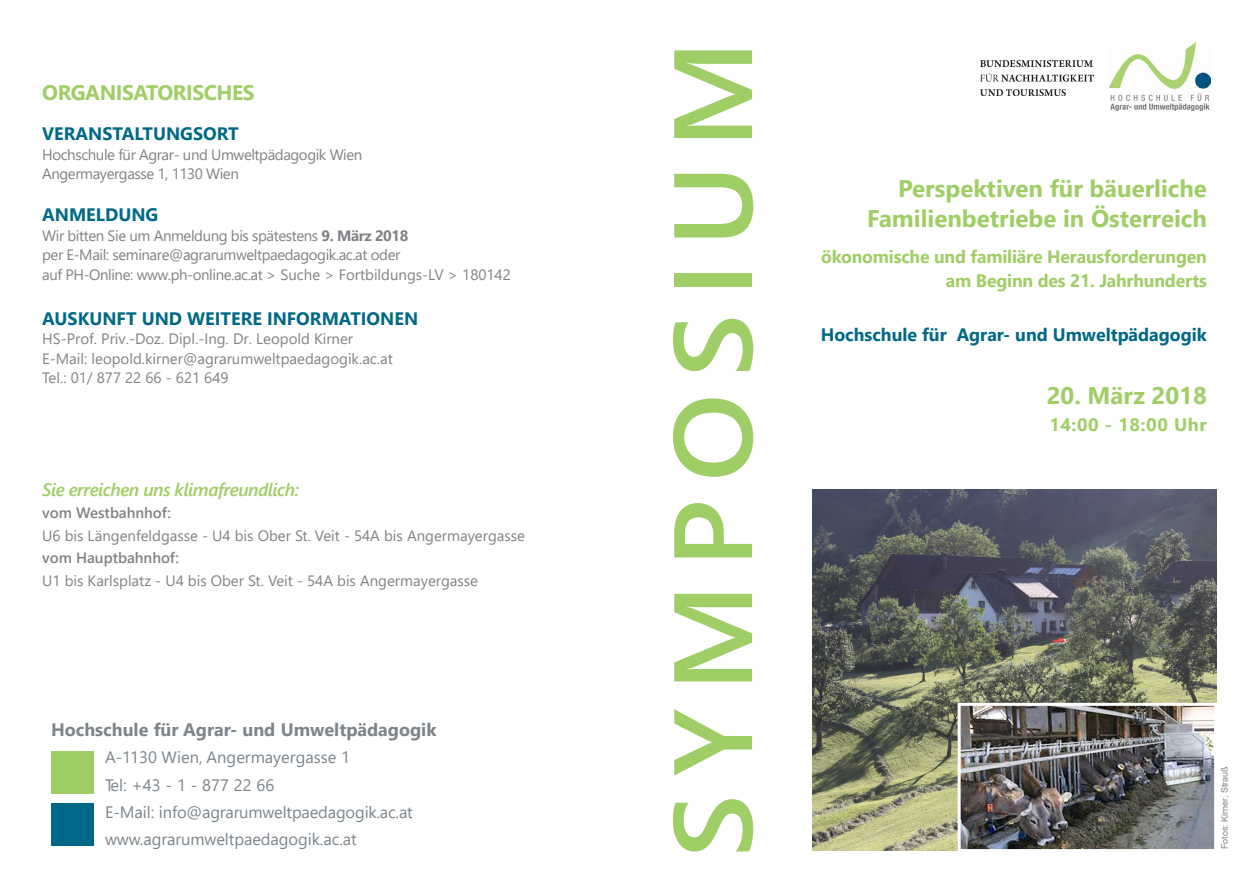
<style>
.page{position:relative;width:1259px;height:893px;background:#fff}
.page>*{position:absolute;margin:0;border:0;box-sizing:border-box;transform-origin:0 0}
.t1{font:600 111px "Segoe UI";letter-spacing:.145em;color:#9fce66;scale:1.05 1}
.t2{font:700 24px/30px "Segoe UI";color:#9fce66;text-align:right}
.t3{font:700 21px "Segoe UI";letter-spacing:-.02em;color:#9fce66}
.t4{font:700 18px "Segoe UI";color:#006887}
.t5{font:700 18px/24px "Segoe UI";letter-spacing:-.01em;color:#9fce66;text-align:right}
.t6{font:700 18px "Segoe UI";color:#7c858c}
.t7{font:italic 600 18px "Segoe UI";letter-spacing:-.03em;color:#9fce66}
.t8{font:700 18px "Segoe UI";letter-spacing:.03em;color:#9fce66}
.t9{font:16.5px/27px "Segoe UI";letter-spacing:-.005em;color:#7c858c}
.t10{font:15px "Segoe UI";color:#808285}
.t11{font:15px "Segoe UI";letter-spacing:-.03em;color:#808285}
.t12{font:600 15px "Segoe UI";color:#808285}
.t13{font:9px "Arial";color:#808285}
.s1{font-weight:700}
</style>
<div class="page">
<div style="left:51px;top:803px;width:43px;height:43px;background:#006887"></div>
<div style="left:51px;top:751px;width:43px;height:42px;background:#9fce66"></div>
<img style="left:812px;top:489px;width:404px;height:361px">
<img style="left:1109px;top:43px;width:101px;height:68px">
<img style="left:980px;top:61px;width:114px;height:35px">
<img style="left:961px;top:707px;width:252px;height:141px">
<div style="left:957px;top:703px;width:260px;height:149px;border:3px solid #fff"></div>
<p class="t3" style="left:42px;top:75px;width:214px">ORGANISATORISCHES</p>
<p class="t4" style="left:42px;top:119px;width:198px">VERANSTALTUNGSORT</p>
<p class="t11" style="left:42px;top:142px;width:322px">Hochschule für Agrar- und Umweltpädagogik Wien</p>
<p class="t11" style="left:42px;top:162px;width:198px">Angermayergasse 1, 1130 Wien</p>
<p class="t4" style="left:42px;top:200px;width:118px">ANMELDUNG</p>
<p class="t11" style="left:42px;top:223px;width:368px">Wir bitten Sie um Anmeldung bis spätestens <span class="s1">9. März 2018</span></p>
<p class="t11" style="left:42px;top:243px;width:360px">per E-Mail: seminare@agrarumweltpaedagogik.ac.at oder</p>
<p class="t10" style="left:42px;top:262px;width:470px">auf PH-Online: www.ph-online.ac.at &gt; Suche &gt; Fortbildungs-LV &gt; 180142</p>
<p class="t4" style="left:42px;top:304px;width:377px">AUSKUNFT UND WEITERE INFORMATIONEN</p>
<p class="t10" style="left:42px;top:327px;width:312px">HS-Prof. Priv.-Doz. Dipl.-Ing. Dr. Leopold Kirner</p>
<p class="t10" style="left:42px;top:346px;width:352px">E-Mail: leopold.kirner@agrarumweltpaedagogik.ac.at</p>
<p class="t10" style="left:42px;top:366px;width:188px">Tel.: 01/ 877 22 66 - 621 649</p>
<p class="t7" style="left:42px;top:475px;width:258px">Sie erreichen uns klimafreundlich:</p>
<p class="t12" style="left:42px;top:501px;width:130px">vom Westbahnhof:</p>
<p class="t10" style="left:42px;top:523px;width:484px">U6 bis Längenfeldgasse - U4 bis Ober St. Veit - 54A bis Angermayergasse</p>
<p class="t12" style="left:42px;top:546px;width:138px">vom Hauptbahnhof:</p>
<p class="t10" style="left:42px;top:568px;width:437px">U1 bis Karlsplatz - U4 bis Ober St. Veit - 54A bis Angermayergasse</p>
<p class="t6" style="left:51px;top:715px;width:387px">Hochschule für Agrar- und Umweltpädagogik</p>
<p class="t9" style="left:105px;top:743px;width:246px">A-1130 Wien, Angermayergasse 1</p>
<p class="t9" style="left:105px;top:771px;width:171px">Tel: +43 - 1 - 877 22 66</p>
<p class="t9" style="left:105px;top:798px;width:309px">E-Mail: info@agrarumweltpaedagogik.ac.at www.agrarumweltpaedagogik.ac.at</p>
<p class="t1" style="left:623px;top:858px;width:780px;rotate:-90deg">SYMPOSIUM</p>
<p class="t2" style="left:867px;top:173px;width:341px">Perspektiven für bäuerliche<br>Familienbetriebe in Österreich</p>
<p class="t5" style="left:821px;top:245px;width:387px">ökonomische und familiäre Herausforderungen am Beginn des 21. Jahrhunderts</p>
<p class="t4" style="left:820px;top:320px;width:387px">Hochschule für Agrar- und Umweltpädagogik</p>
<p class="t2" style="left:1047px;top:381px;width:161px">20. März 2018</p>
<p class="t8" style="left:1049px;top:410px;width:159px">14:00 - 18:00 Uhr</p>
<p class="t13" style="left:1218px;top:849px;width:85px;rotate:-90deg">Fotos: Kirner, Strauß</p>
</div>
